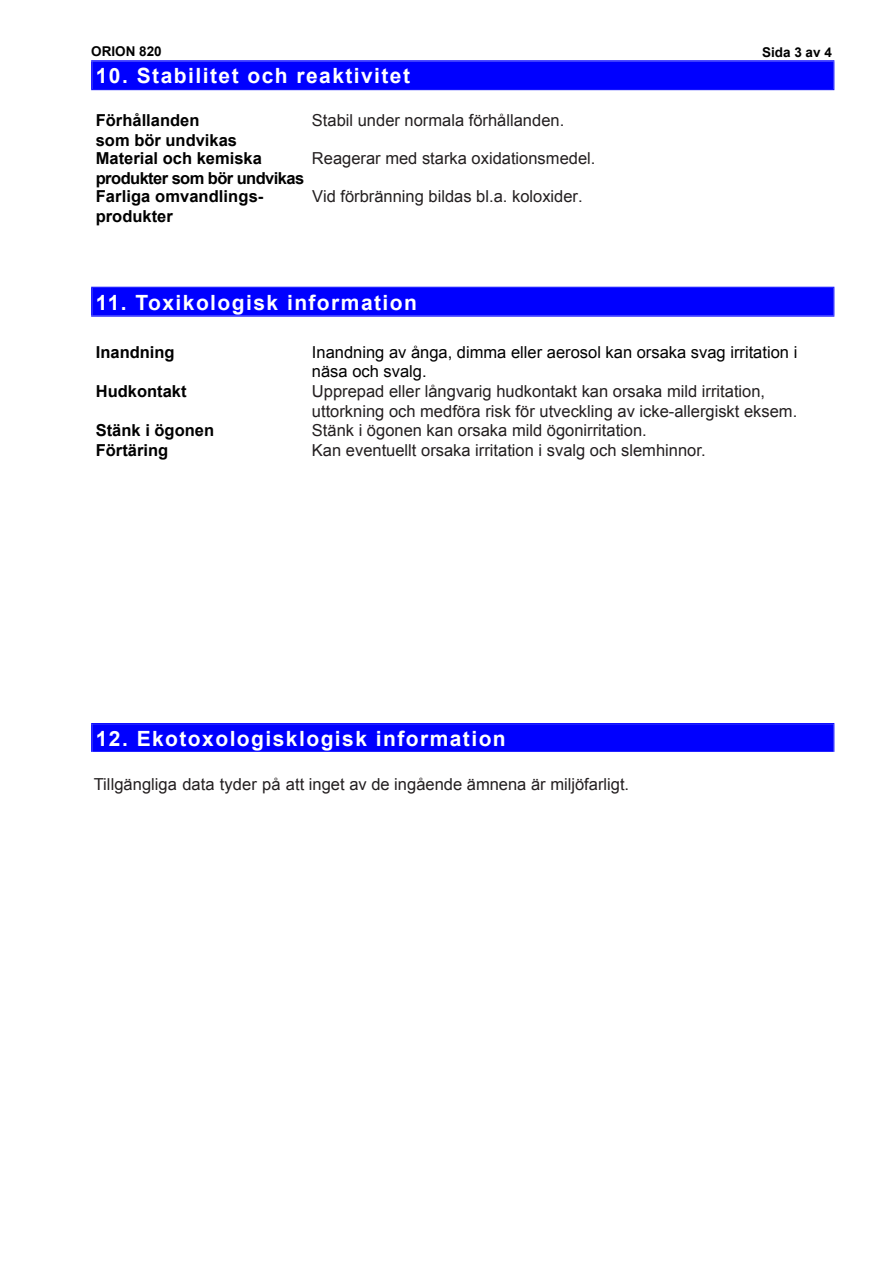
<style>
.page{position:relative;width:893px;height:1263px;background:#fff}
.page>*{position:absolute;margin:0;border:0;box-sizing:border-box;transform-origin:0 0}
.t1{font:700 21px "Arial";letter-spacing:.07em;color:#fff}
.t2{font:16.5px/19.8px "Arial";color:#231f20}
.t3{font:700 16.5px/18.3px "Arial";color:#000}
.t4{font:16.5px/19.8px "Arial";color:#000}
.t5{font:700 16.5px/18.3px "Arial";letter-spacing:-.035em;color:#000}
.t6{font:700 13.5px "Arial";color:#000}
</style>
<div class="page">
<div style="left:92px;top:61px;width:741px;height:28px;background:#00f"></div>
<hr style="left:91px;top:60px;width:743px;height:1px;background:#00f">
<hr style="left:91px;top:89px;width:743px;height:1px;background:#00f">
<svg style="left:91px;top:61px;width:1px;height:28px"></svg>
<svg style="left:833px;top:61px;width:1px;height:28px"></svg>
<div style="left:92px;top:288px;width:741px;height:28px;background:#00f"></div>
<hr style="left:91px;top:287px;width:743px;height:1px;background:#00f">
<hr style="left:91px;top:316px;width:743px;height:1px;background:#00f">
<svg style="left:91px;top:288px;width:1px;height:28px"></svg>
<svg style="left:833px;top:288px;width:1px;height:28px"></svg>
<div style="left:92px;top:724px;width:741px;height:28px;background:#00f"></div>
<hr style="left:91px;top:723px;width:743px;height:1px;background:#00f">
<svg style="left:91px;top:724px;width:1px;height:28px"></svg>
<svg style="left:833px;top:724px;width:1px;height:28px"></svg>
<p class="t6" style="left:91px;top:43px;width:72px">ORION 820</p>
<p class="t6" style="left:762px;top:43px;width:71px">Sida 3 av 4</p>
<p class="t1" style="left:96px;top:62px;width:316px">10. Stabilitet och reaktivitet</p>
<p class="t3" style="left:96px;top:111px;width:105px">Förhållanden</p>
<p class="t2" style="left:312px;top:110px;width:254px">Stabil under normala förhållanden.</p>
<p class="t3" style="left:96px;top:131px;width:167px">som bör undvikas<br>Material och kemiska</p>
<p class="t2" style="left:312px;top:148px;width:285px">Reagerar med starka oxidationsmedel.</p>
<p class="t5" style="left:96px;top:169px;width:210px">produkter som bör undvikas<br>Farliga omvandlings-</p>
<p class="t3" style="left:96px;top:208px;width:79px">produkter</p>
<p class="t2" style="left:312px;top:187px;width:272px">Vid förbränning bildas bl.a. koloxider.</p>
<p class="t1" style="left:96px;top:288px;width:322px">11. Toxikologisk information</p>
<p class="t3" style="left:96px;top:343px;width:80px">Inandning</p>
<p class="t4" style="left:312px;top:342px;width:487px">Inandning av ånga, dimma eller aerosol kan orsaka svag irritation i näsa och svalg.</p>
<p class="t3" style="left:96px;top:383px;width:92px">Hudkontakt</p>
<p class="t2" style="left:312px;top:382px;width:487px">Upprepad eller långvarig hudkontakt kan orsaka mild irritation, uttorkning och medföra risk för utveckling av icke-allergiskt eksem.</p>
<p class="t3" style="left:96px;top:422px;width:120px">Stänk i ögonen</p>
<p class="t2" style="left:312px;top:421px;width:395px">Stänk i ögonen kan orsaka mild ögonirritation.<br>Kan eventuellt orsaka irritation i svalg och slemhinnor.</p>
<p class="t3" style="left:96px;top:442px;width:74px">Förtäring</p>
<p class="t1" style="left:96px;top:725px;width:411px">12. Ekotoxologisklogisk information</p>
<p class="t2" style="left:94px;top:774px;width:537px">Tillgängliga data tyder på att inget av de ingående ämnena är miljöfarligt.</p>
</div>
